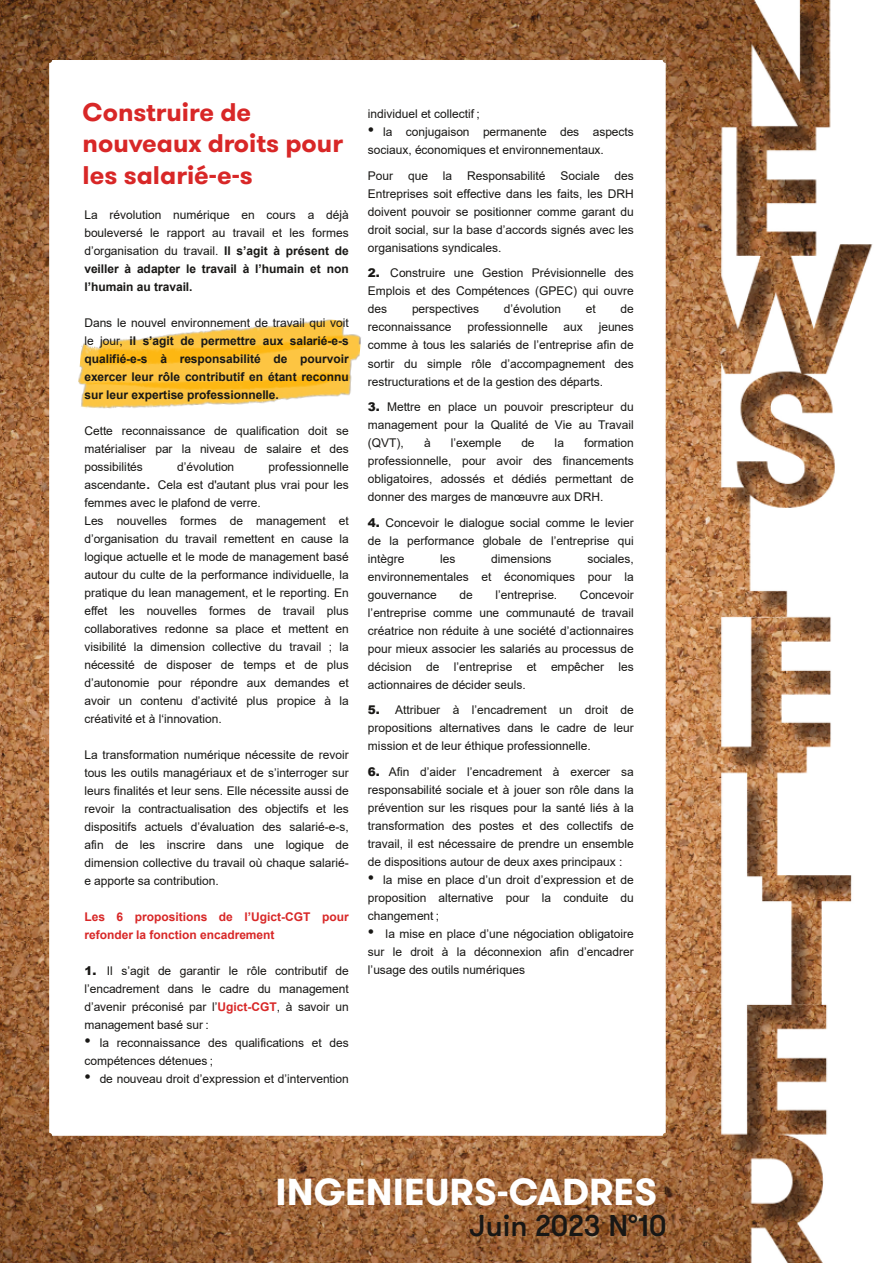
<style>
.page{position:relative;width:893px;height:1263px;background:#fff}
.page>*{position:absolute;margin:0;border:0;box-sizing:border-box;transform-origin:0 0}
.t1{font:700 37.5px "GT Walsheim Pro";color:#fff}
.t2{font:500 30px "GT Walsheim Pro";color:#181715}
.t3{font:700 25.5px/31.5px "GT Walsheim Pro";color:#d82727}
.t4{font:12px/18px "Arial";letter-spacing:-.005em;color:#181715;text-align:justify}
.t5{font:700 12px/18px "Arial";color:#181715;text-align:justify}
.t6{font:700 12px/18px "Arial";color:#d82727}
.s1{font-weight:700}
.s2{font-weight:400}
.s3{font-size:18px}
.s4{font-weight:900}
.s5{font-weight:700;color:#d82727}
</style>
<div class="page">
<img style="left:0;top:0;width:873px;height:1263px">
<div style="left:49px;top:60px;width:617px;height:1076px;background:#fff;border-radius:3px"></div>
<img style="left:78px;top:319px;width:283px;height:90px">
<h3 class="t3" style="left:83px;top:96px;width:262px">Construire de nouveaux droits pour les salarié-e-s</h3>
<p class="t4" style="left:84px;top:206px;width:266px">La révolution numérique en cours a déjà bouleversé le rapport au travail et les formes d’organisation du travail. <span class="s1">Il s’agit à présent de veiller à adapter le travail à l’humain et non l’humain au travail.</span></p>
<p class="t5" style="left:84px;top:314px;width:266px"><span class="s2">Dans le nouvel environnement de travail qui voit le jour,</span> il s’agit de permettre aux salarié-e-s qualifié-e-s à responsabilité de pourvoir exercer leur rôle contributif en étant reconnu sur leur expertise professionnelle.</p>
<p class="t4" style="left:84px;top:422px;width:266px">Cette reconnaissance de qualification doit se matérialiser par la niveau de salaire et des possibilités</p>
<p class="t4" style="left:84px;top:458px;width:266px;text-align:left;text-indent:184px">professionnelle ascendante<span class="s3">.</span> Cela est d'autant plus vrai pour les femmes avec le plafond de verre.<br>Les nouvelles formes de management et d’organisation du travail remettent en cause la logique actuelle et le mode de management basé autour du culte de la performance individuelle, la pratique du lean management, et le reporting. En effet les nouvelles formes de travail plus collaboratives redonne sa place et mettent en visibilité la dimension collective du travail ; la nécessité de disposer de temps et de plus d’autonomie pour répondre aux demandes et avoir un contenu d’activité plus propice à la créativité et à l‘innovation.</p>
<p class="t4" style="left:84px;top:746px;width:266px">La transformation numérique nécessite de revoir tous les outils managériaux et de s’interroger sur leurs finalités et leur sens. Elle nécessite aussi de revoir la contractualisation des objectifs et les dispositifs actuels d’évaluation des salarié-e-s, afin de les inscrire dans une logique de dimension collective du travail où chaque salarié&shy;e apporte sa contribution.</p>
<p class="t6" style="left:84px;top:908px;width:266px">Les 6 propositions de l’Ugict-CGT pour refonder la fonction encadrement</p>
<p class="t4" style="left:84px;top:962px;width:266px"><span class="s4">1.</span> Il s’agit de garantir le rôle contributif de l’encadrement dans le cadre du management d’avenir préconisé par l’<span class="s5">Ugict-CGT</span>, à savoir un management basé sur :</p>
<p class="t4" style="left:84px;top:1034px;width:266px"><span class="s3">•</span> la reconnaissance des qualifications et des compétences détenues ;</p>
<p class="t4" style="left:84px;top:1070px;width:266px"><span class="s3">•</span> de nouveau droit d’expression et d’intervention</p>
<p class="t4" style="left:177px;top:458px;width:59px">d’évolution</p>
<p class="t4" style="left:368px;top:105px;width:113px">individuel et collectif ;</p>
<p class="t4" style="left:368px;top:123px;width:267px"><span class="s3">•</span> la conjugaison permanente des aspects sociaux, économiques et environnementaux.</p>
<p class="t4" style="left:368px;top:167px;width:27px">Pour</p>
<p class="t4" style="left:368px;top:167px;width:267px;text-indent:40px">que la Responsabilité Sociale des Entreprises soit effective dans les faits, les DRH doivent pouvoir se positionner comme garant du droit social, sur la base d’accords signés avec les organisations syndicales.</p>
<p class="t4" style="left:368px;top:264px;width:267px"><span class="s4">2.</span> Construire une Gestion Prévisionnelle des Emplois et des Compétences (GPEC) qui ouvre des</p>
<p class="t4" style="left:412px;top:300px;width:69px">perspectives</p>
<p class="t4" style="left:504px;top:300px;width:59px">d’évolution</p>
<p class="t4" style="left:586px;top:300px;width:11px">et</p>
<p class="t4" style="left:621px;top:300px;width:15px">de</p>
<p class="t4" style="left:368px;top:318px;width:85px">reconnaissance</p>
<p class="t4" style="left:467px;top:318px;width:82px">professionnelle</p>
<p class="t4" style="left:564px;top:318px;width:21px">aux</p>
<p class="t4" style="left:368px;top:318px;width:267px;text-indent:231px">jeunes comme à tous les salariés de l’entreprise afin de sortir du simple rôle d’accompagnement des restructurations et de la gestion des départs.</p>
<p class="t4" style="left:368px;top:398px;width:267px"><span class="s4">3.</span> Mettre en place un pouvoir prescripteur du management pour la Qualité de Vie au Travail (QVT),</p>
<p class="t4" style="left:368px;top:434px;width:267px;text-indent:216px">formation professionnelle, pour avoir des financements obligatoires, adossés et dédiés permettant de donner des marges de manœuvre aux DRH.</p>
<p class="t4" style="left:368px;top:513px;width:267px"><span class="s4">4.</span> Concevoir le dialogue social comme le levier de la performance globale de l’entreprise qui intègre</p>
<p class="t4" style="left:424px;top:434px;width:8px">à</p>
<p class="t4" style="left:451px;top:434px;width:52px">l’exemple</p>
<p class="t4" style="left:521px;top:434px;width:15px">de</p>
<p class="t4" style="left:555px;top:434px;width:11px">la</p>
<p class="t4" style="left:368px;top:549px;width:267px;text-indent:219px">sociales, environnementales et économiques pour la gouvernance</p>
<p class="t4" style="left:440px;top:549px;width:17px">les</p>
<p class="t4" style="left:491px;top:549px;width:62px">dimensions</p>
<p class="t4" style="left:368px;top:585px;width:267px;text-indent:212px">Concevoir l’entreprise comme une communauté de travail créatrice non réduite à une société d’actionnaires pour mieux associer les salariés au processus de décision de l’entreprise et empêcher les actionnaires de décider seuls.</p>
<p class="t4" style="left:368px;top:701px;width:267px"><span class="s4">5.</span> Attribuer à l’encadrement un droit de propositions alternatives dans le cadre de leur mission et de leur éthique professionnelle.</p>
<p class="t4" style="left:368px;top:762px;width:267px"><span class="s4">6.</span> Afin d’aider l’encadrement à exercer sa responsabilité sociale et à jouer son rôle dans la prévention sur les risques pour la santé liés à la transformation des postes et des collectifs de travail, il est nécessaire de prendre un ensemble de dispositions autour de deux axes principaux :</p>
<p class="t4" style="left:368px;top:870px;width:267px"><span class="s3">•</span> la mise en place d’un droit d’expression et de proposition alternative pour la conduite du changement ;</p>
<p class="t4" style="left:368px;top:924px;width:267px"><span class="s3">•</span> la mise en place d’une négociation obligatoire sur le droit à la déconnexion afin d’encadrer l’usage des outils numériques</p>
<p class="t4" style="left:459px;top:585px;width:15px">de</p>
<p class="t4" style="left:495px;top:585px;width:63px">l’entreprise.</p>
<h1 class="t1" style="left:276px;top:1165px;width:383px">INGENIEURS-CADRES</h1>
<h2 class="t2" style="left:470px;top:1213px;width:198px">Juin 2023 N°10</h2>
</div>
